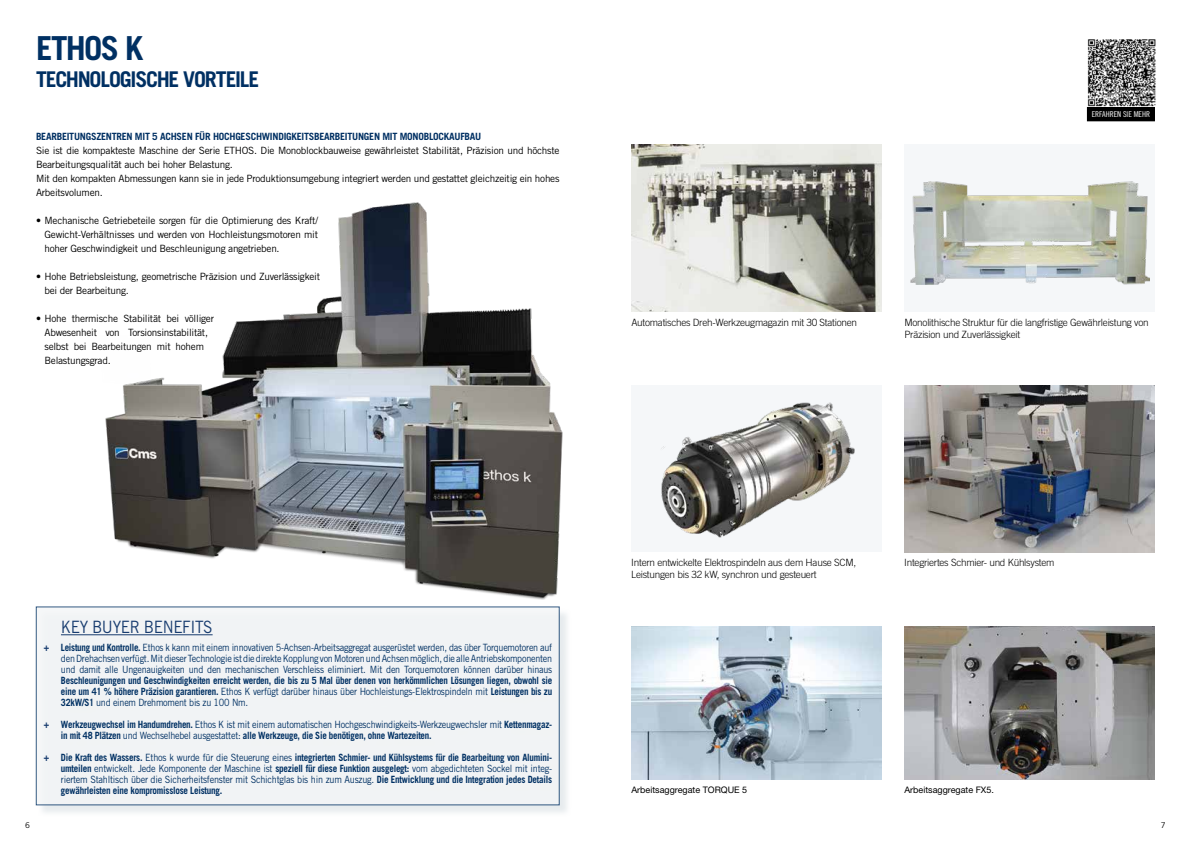
<style>
.page{position:relative;width:1191px;height:842px;background:#fff}
.page>*{position:absolute;margin:0;border:0;box-sizing:border-box;transform-origin:0 0}
.t1{font:700 33.1px "Trade Gothic LT Std";letter-spacing:-.045em;color:#003063}
.t2{font:700 21.7px "Trade Gothic LT Std";letter-spacing:-.055em;color:#003063}
.t3{font:17px "Trade Gothic LT Std";letter-spacing:-.025em;color:#183c6f;scale:.9 1}
.t4{font:10px/14px "Trade Gothic LT Std";letter-spacing:-.025em;color:#000}
.t5{font:700 10px/11px "Trade Gothic LT Std";letter-spacing:-.025em;color:#003063;text-align:justify;scale:.9 1}
.t6{font:700 10px/11px "Trade Gothic LT Std";letter-spacing:-.025em;color:#003063;text-align:justify;scale:.91 1}
.t7{font:10px/11px "Trade Gothic LT Std";letter-spacing:-.025em;color:#003063;text-align:justify;scale:.9 1}
.t8{font:300 10px/12px "Trade Gothic LT Std";letter-spacing:-.025em;color:#000}
.t9{font:700 10px "Trade Gothic LT Std";letter-spacing:-.025em;color:#003063}
.t10{font:9px "Helvetica Neue LT Std";color:#000}
.t11{font:8px "Trade Gothic LT Std Cn 18";color:#fff}
.t12{font:8px "Trade Gothic LT Std";color:#000}
.s1{font-weight:700;color:#183c6f}
.s2{font-weight:700}
.s3{font-weight:400}
.s4{color:#183c6f}
</style>
<div class="page">
<div style="left:38px;top:608px;width:534px;height:209px;background:#d8dfe3;opacity:.75"></div>
<div style="left:36px;top:607px;width:523px;height:198px;background:#f4f6f7"></div>
<hr style="left:61px;top:634px;width:152px;height:1px;background:#183c6f">
<img style="left:105px;top:202px;width:458px;height:397px">
<img style="left:631px;top:145px;width:251px;height:167px">
<div style="left:631px;top:386px;width:250px;height:166px;background:#f5f7f9"></div>
<img style="left:661px;top:402px;width:194px;height:136px">
<img style="left:631px;top:626px;width:250px;height:153px">
<img style="left:904px;top:626px;width:251px;height:153px">
<div style="left:904px;top:145px;width:251px;height:167px;background:#f5f7f9"></div>
<img style="left:910px;top:182px;width:239px;height:103px">
<img style="left:904px;top:386px;width:250px;height:166px">
<img style="left:1087px;top:39px;width:69px;height:68px">
<div style="left:1087px;top:108px;width:67px;height:13px;background:#000"></div>
<div style="left:1087px;top:107px;width:68px;height:14px;border:1px solid #000"></div>
<h1 class="t1" style="left:36px;top:28px;width:109px">ETHOS K</h1>
<h2 class="t2" style="left:36px;top:65px;width:225px">TECHNOLOGISCHE VORTEILE</h2>
<p class="t11" style="left:1091px;top:110px;width:60px">ERFAHREN SIE MEHR</p>
<p class="t9" style="left:36px;top:131px;width:447px">BEARBEITUNGSZENTREN MIT 5 ACHSEN FÜR HOCHGESCHWINDIGKEITSBEARBEITUNGEN MIT MONOBLOCKAUFBAU</p>
<p class="t4" style="left:36px;top:144px;width:525px">Sie ist die kompakteste Maschine der Serie ETHOS. Die Monoblockbauweise gewährleistet Stabilität, Präzision und höchste Bearbeitungsqualität auch bei hoher Belastung.<br>Mit den kompakten Abmessungen kann sie in jede Produktionsumgebung integriert werden und gestattet gleichzeitig ein hohes Arbeitsvolumen.</p>
<p class="t4" style="left:44px;top:214px;width:275px;text-align:justify;text-indent:-8px">• Mechanische Getriebeteile sorgen für die Optimierung des Kraft/ Gewicht-Verhältnisses und werden von Hochleistungsmotoren mit hoher Geschwindigkeit und Beschleunigung angetrieben.</p>
<p class="t4" style="left:44px;top:270px;width:277px;text-indent:-8px">• Hohe Betriebsleistung, geometrische Präzision und Zuverlässigkeit bei der Bearbeitung.</p>
<p class="t4" style="left:44px;top:312px;width:171px;text-indent:-8px">• Hohe thermische Stabilität bei völliger Abwesenheit von Torsionsinstabilität, selbst bei Bearbeitungen mit hohem Belastungsgrad.</p>
<p class="t8" style="left:631px;top:317px;width:227px">Automatisches Dreh-Werkzeugmagazin mit 30 Stationen</p>
<p class="t8" style="left:904px;top:317px;width:246px">Monolithische Struktur für die langfristige Gewährleistung von<br>Präzision und Zuverlässigkeit</p>
<h3 class="t3" style="left:61px;top:617px;width:170px">KEY BUYER BENEFITS</h3>
<p class="t7" style="left:61px;top:642px;width:547px;text-indent:-17px"><span class="s1">+</span> <span class="s2">Leistung und Kontrolle.</span> Ethos k kann mit einem innovativen 5-Achsen-Arbeitsaggregat ausgerüstet werden, das über Torquemotoren auf den Drehachsen verfügt. Mit dieser Technologie ist die direkte Kopplung von Motoren und Achsen möglich, die alle Antriebskomponenten und damit alle Ungenauigkeiten und den mechanischen Verschleiss eliminiert. Mit den Torquemotoren können darüber hinaus</p>
<p class="t5" style="left:61px;top:675px;width:547px">Beschleunigungen und Geschwindigkeiten erreicht werden, die bis zu 5 Mal über denen von herkömmlichen Lösungen liegen, obwohl sie eine um 41 % höhere Präzision garantieren. <span class="s3">Ethos K verfügt darüber hinaus über Hochleistungs-Elektrospindeln mit</span> Leistungen bis zu 32kW/S1 <span class="s3">und einem Drehmoment bis zu 100 Nm.</span></p>
<p class="t5" style="left:61px;top:719px;width:547px;text-indent:-17px"><span class="s4">+</span> Werkzeugwechsel im Handumdrehen. <span class="s3">Ethos K ist mit einem automatischen Hochgeschwindigkeits-Werkzeugwechsler mit</span> Kettenmagaz&shy;in mit 48 Plätzen <span class="s3">und Wechselhebel ausgestattet:</span> alle Werkzeuge, die Sie benötigen, ohne Wartezeiten.</p>
<p class="t6" style="left:61px;top:752px;width:541px;text-indent:-17px"><span class="s4">+</span> Die Kraft des Wassers. <span class="s3">Ethos k wurde für die Steuerung eines</span> integrierten Schmier- und Kühlsystems für die Bearbeitung von Alumini&shy;umteilen <span class="s3">entwickelt. Jede Komponente der Maschine ist</span> speziell für diese Funktion ausgelegt: <span class="s3">vom abgedichteten Sockel mit integ&shy;riertem Stahltisch über die Sicherheitsfenster mit Schichtglas bis hin zum Auszug.</span> Die Entwicklung und die Integration jedes Details gewährleisten eine kompromisslose Leistung.</p>
<p class="t8" style="left:631px;top:556px;width:226px">Intern entwickelte Elektrospindeln aus dem Hause SCM,<br>Leistungen bis 32 kW, synchron und gesteuert</p>
<p class="t8" style="left:904px;top:556px;width:152px">Integriertes Schmier- und Kühlsystem</p>
<p class="t10" style="left:631px;top:784px;width:117px">Arbeitsaggregate TORQUE 5</p>
<p class="t10" style="left:904px;top:784px;width:91px">Arbeitsaggregate FX5.</p>
<p class="t12" style="left:25px;top:820px;width:6px">6</p>
<p class="t12" style="left:1160px;top:820px;width:6px">7</p>
</div>
